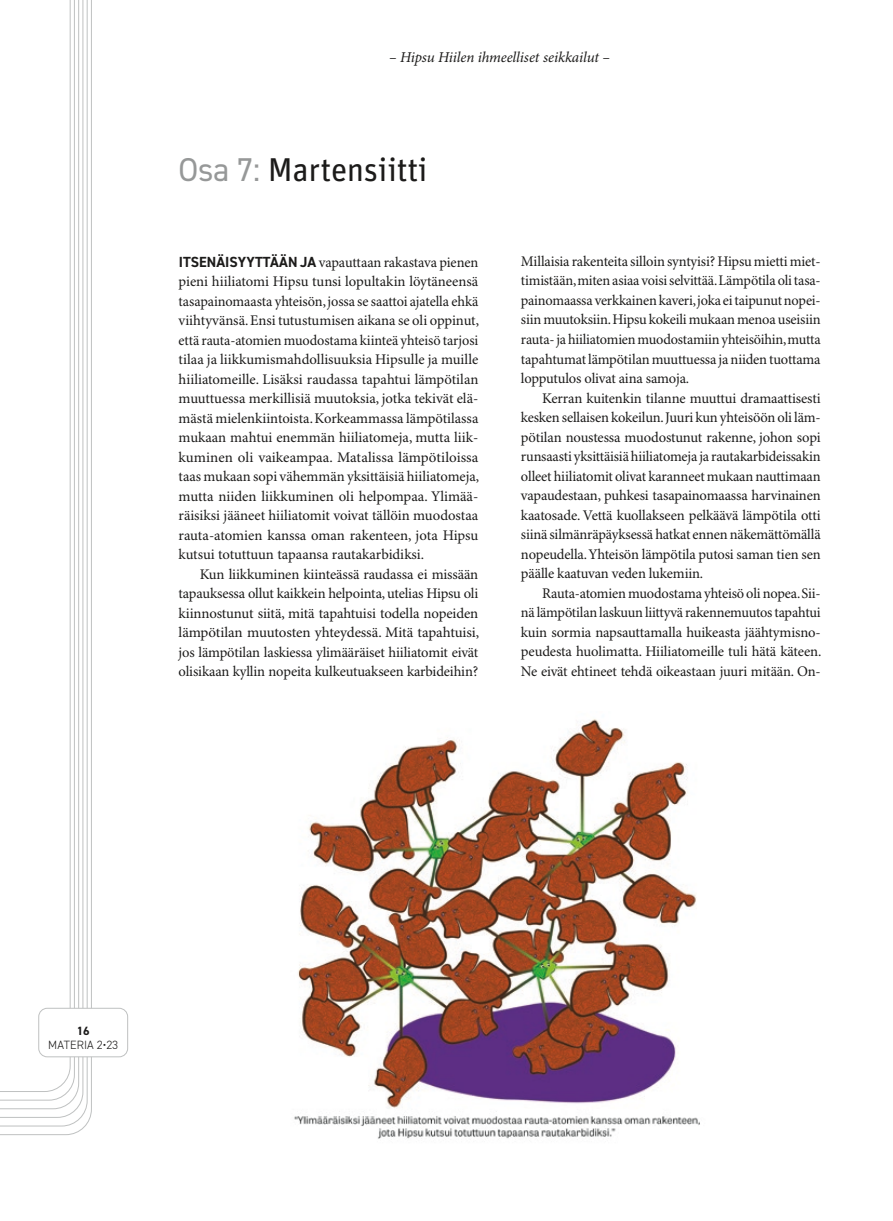
<style>
.page{position:relative;width:893px;height:1221px;background:#fff}
.page>*{position:absolute;margin:0;border:0;box-sizing:border-box;transform-origin:0 0}
.t1{font:33px "Unit Pro";letter-spacing:-.01em;color:#1c1b1a}
.t2{font:italic 15px "Minion Pro";letter-spacing:-.005em;color:#1c1b1a}
.t3{font:14.7px/19.5px "Minion Pro";letter-spacing:-.01em;color:#1c1b1a;text-align:justify}
.t4{font:300 12px "DIN2014";letter-spacing:.01em;color:#1c1b1a}
.t5{font:700 12px "DIN2014";color:#1c1b1a}
.s1{font-family:"DIN2014";color:#969898}
.s2{font-family:"DIN2014";font-weight:700}
</style>
<div class="page">
<img style="left:294px;top:719px;width:406px;height:420px">
<svg style="left:0;top:0;width:92px;height:1134px"></svg>
<svg style="left:0;top:0;width:88px;height:1126px"></svg>
<svg style="left:0;top:0;width:83px;height:1117px"></svg>
<svg style="left:0;top:0;width:79px;height:1109px"></svg>
<svg style="left:0;top:0;width:75px;height:1100px"></svg>
<svg style="left:0;top:0;width:71px;height:1091px"></svg>
<div style="left:39px;top:1008px;width:89px;height:48px;background:#fff;border-radius:9px"></div>
<div style="left:39px;top:1008px;width:89px;height:48px;border:1px solid #bfc1c1;border-radius:9px"></div>
<p class="t2" style="left:389px;top:49px;width:222px">– Hipsu Hiilen ihmeelliset seikkailut –</p>
<h1 class="t1" style="left:179px;top:147px;width:251px"><span class="s1">Osa 7:</span> Martensiitti</h1>
<p class="t3" style="left:179px;top:253px;width:302px"><span class="s2">ITSENÄISYYTTÄÄN JA</span> vapauttaan rakastava pienen pieni hiiliatomi Hipsu tunsi lopultakin löytäneensä tasapainomaasta yhteisön, jossa se saattoi ajatella ehkä viihtyvänsä. Ensi tutustumisen aikana se oli oppinut, että rauta-atomien muodostama kiinteä yhteisö tarjosi tilaa ja liikkumismahdollisuuksia Hipsulle ja muille hiiliatomeille. Lisäksi raudassa tapahtui lämpötilan muuttuessa merkillisiä muutoksia, jotka tekivät elä&shy;mästä mielenkiintoista. Korkeammassa lämpötilassa mukaan mahtui enemmän hiiliatomeja, mutta liik&shy;kuminen oli vaikeampaa. Matalissa lämpötiloissa taas mukaan sopi vähemmän yksittäisiä hiiliatomeja, mutta niiden liikkuminen oli helpompaa. Ylimää&shy;räisiksi jääneet hiiliatomit voivat tällöin muodostaa rauta-atomien kanssa oman rakenteen, jota Hipsu kutsui totuttuun tapaansa rautakarbidiksi.</p>
<p class="t3" style="left:179px;top:565px;width:302px;text-indent:21px">Kun liikkuminen kiinteässä raudassa ei missään tapauksessa ollut kaikkein helpointa, utelias Hipsu oli kiinnostunut siitä, mitä tapahtuisi todella nopeiden lämpötilan muutosten yhteydessä. Mitä tapahtuisi, jos lämpötilan laskiessa ylimääräiset hiiliatomit eivät olisikaan kyllin nopeita kulkeutuakseen karbideihin?</p>
<p class="t3" style="left:521px;top:252px;width:301px">Millaisia rakenteita silloin syntyisi? Hipsu mietti miet&shy;timistään, miten asiaa voisi selvittää. Lämpötila oli tasa&shy;painomaassa verkkainen kaveri, joka ei taipunut nopei&shy;siin muutoksiin. Hipsu kokeili mukaan menoa useisiin rauta- ja hiiliatomien muodostamiin yhteisöihin, mutta tapahtumat lämpötilan muuttuessa ja niiden tuottama lopputulos olivat aina samoja.</p>
<p class="t3" style="left:521px;top:388px;width:301px;text-indent:21px">Kerran kuitenkin tilanne muuttui dramaattisesti kesken sellaisen kokeilun. Juuri kun yhteisöön oli läm&shy;pötilan noustessa muodostunut rakenne, johon sopi runsaasti yksittäisiä hiiliatomeja ja rautakarbideissakin olleet hiiliatomit olivat karanneet mukaan nauttimaan vapaudestaan, puhkesi tasapainomaassa harvinainen kaatosade. Vettä kuollakseen pelkäävä lämpötila otti siinä silmänräpäyksessä hatkat ennen näkemättömällä nopeudella. Yhteisön lämpötila putosi saman tien sen päälle kaatuvan veden lukemiin.</p>
<p class="t3" style="left:521px;top:583px;width:302px;text-indent:21px">Rauta-atomien muodostama yhteisö oli nopea. Sii&shy;nä lämpötilan laskuun liittyvä rakennemuutos tapahtui kuin sormia napsauttamalla huikeasta jäähtymisno&shy;peudesta huolimatta. Hiiliatomeille tuli hätä käteen.<br>Ne eivät ehtineet tehdä oikeastaan juuri mitään. On-</p>
<p class="t5" style="left:77px;top:1022px;width:14px">16</p>
<p class="t4" style="left:48px;top:1037px;width:71px">MATERIA 2•23</p>
</div>
